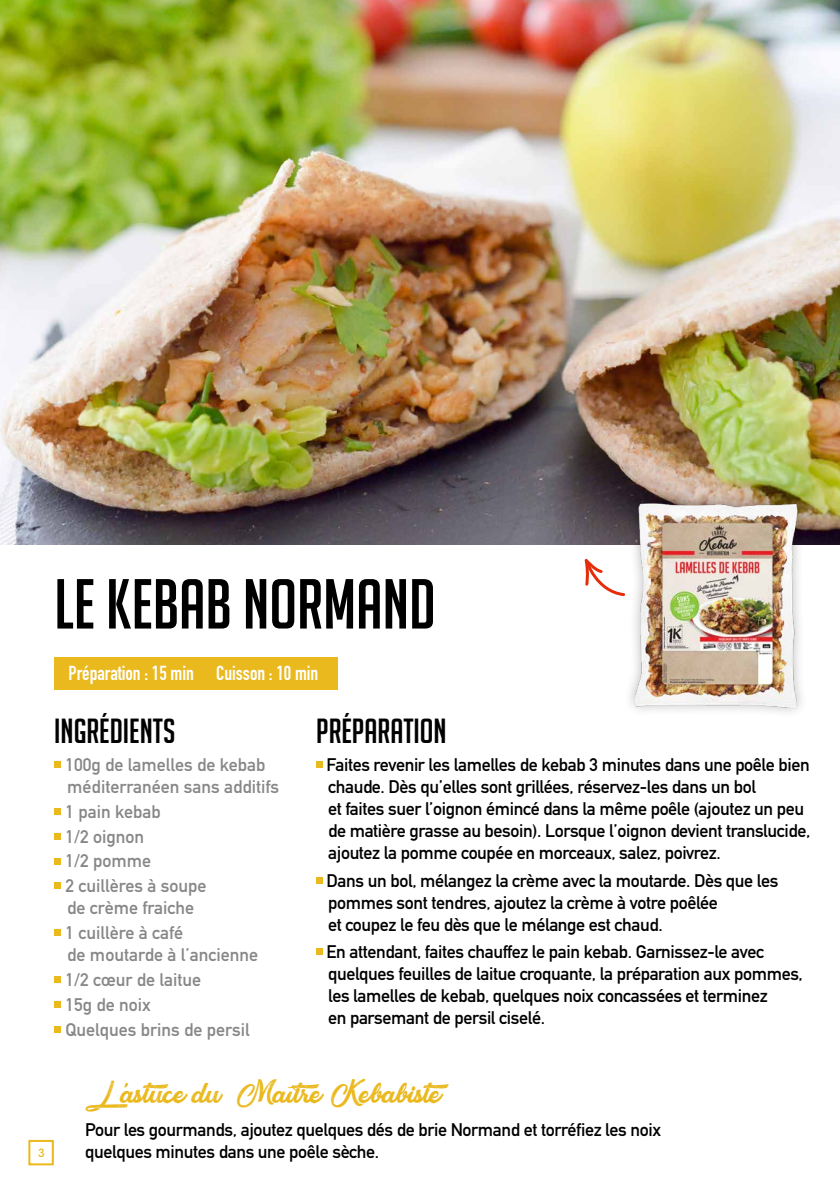
<style>
.page{position:relative;width:840px;height:1191px;background:#fff}
.page>*{position:absolute;margin:0;border:0;box-sizing:border-box;transform-origin:0 0}
.t1{font:68.8px "Big Noodle Titling";color:#000}
.t2{font:38px "Atlantic Bentley";color:#eab91e}
.t3{font:34px "Big Noodle Titling";color:#000}
.t4{font:20px "DIN Engschrift Std";color:#fff}
.t5{font:18px/22px "DIN Mittelschrift Std";letter-spacing:-.02em;color:#000}
.t6{font:18px/24.8px "DIN Mittelschrift Std";color:#868786}
.t7{font:500 11.2px "ITC Avant Garde Std";color:#eab91e}
</style>
<div class="page">
<div style="left:28px;top:1140px;width:26px;height:25px;border:2px solid #eab91e"></div>
<img style="left:0;top:0;width:839px;height:544px">
<svg style="left:584px;top:559px;width:38px;height:37px"></svg>
<div style="left:623px;top:491px;width:184px;height:227px;background:#000;opacity:.3"></div>
<img style="left:622px;top:493px;width:192px;height:222px">
<div style="left:54px;top:761px;width:7px;height:7px;background:#eab91e"></div>
<div style="left:54px;top:808px;width:7px;height:7px;background:#eab91e"></div>
<div style="left:54px;top:833px;width:7px;height:6px;background:#eab91e"></div>
<div style="left:54px;top:857px;width:7px;height:7px;background:#eab91e"></div>
<div style="left:54px;top:882px;width:7px;height:7px;background:#eab91e"></div>
<div style="left:54px;top:929px;width:7px;height:7px;background:#eab91e"></div>
<div style="left:54px;top:976px;width:7px;height:7px;background:#eab91e"></div>
<div style="left:54px;top:1001px;width:7px;height:7px;background:#eab91e"></div>
<div style="left:54px;top:1026px;width:7px;height:6px;background:#eab91e"></div>
<div style="left:316px;top:761px;width:7px;height:7px;background:#eab91e"></div>
<div style="left:316px;top:877px;width:7px;height:6px;background:#eab91e"></div>
<div style="left:316px;top:948px;width:7px;height:7px;background:#eab91e"></div>
<div style="left:54px;top:657px;width:283px;height:33px;background:#eab91e"></div>
<h1 class="t1" style="left:54px;top:567px;width:382px">LE KEBAB NORMAND</h1>
<p class="t4" style="left:69px;top:661px;width:251px">Préparation : 15 min Cuisson : 10 min</p>
<h3 class="t3" style="left:54px;top:712px;width:122px">INGRÉDIENTS</h3>
<p class="t6" style="left:65px;top:753px;width:215px;line-height:22px">100g de lamelles de kebab méditerranéen sans additifs</p>
<p class="t6" style="left:65px;top:799px;width:142px">1 pain kebab<br>1/2 oignon<br>1/2 pomme<br>2 cuillères à soupe</p>
<p class="t6" style="left:65px;top:895px;width:130px">de crème fraiche<br>1 cuillère à café</p>
<p class="t6" style="left:65px;top:942px;width:194px">de moutarde à l’ancienne<br>1/2 cœur de laitue<br>15g de noix<br>Quelques brins de persil</p>
<h3 class="t3" style="left:316px;top:712px;width:132px">PRÉPARATION</h3>
<p class="t5" style="left:326px;top:753px;width:485px">Faites revenir les lamelles de kebab 3 minutes dans une poêle bien chaude. Dès qu’elles sont grillées, réservez-les dans un bol<br>et faites suer l’oignon émincé dans la même poêle (ajoutez un peu de matière grasse au besoin). Lorsque l’oignon devient translucide, ajoutez la pomme coupée en morceaux, salez, poivrez.</p>
<p class="t5" style="left:326px;top:869px;width:453px">Dans un bol, mélangez la crème avec la moutarde. Dès que les pommes sont tendres, ajoutez la crème à votre poêlée<br>et coupez le feu dès que le mélange est chaud.</p>
<p class="t5" style="left:326px;top:941px;width:477px">En attendant, faites chauffez le pain kebab. Garnissez-le avec quelques feuilles de laitue croquante, la préparation aux pommes, les lamelles de kebab, quelques noix concassées et terminez<br>en parsemant de persil ciselé.</p>
<p class="t7" style="left:38px;top:1145px;width:8px">3</p>
<h2 class="t2" style="left:85px;top:1071px;width:358px">L’astuce du Maître Kebabiste</h2>
<p class="t5" style="left:85px;top:1118px;width:577px">Pour les gourmands, ajoutez quelques dés de brie Normand et torréfiez les noix quelques minutes dans une poêle sèche.</p>
</div>
